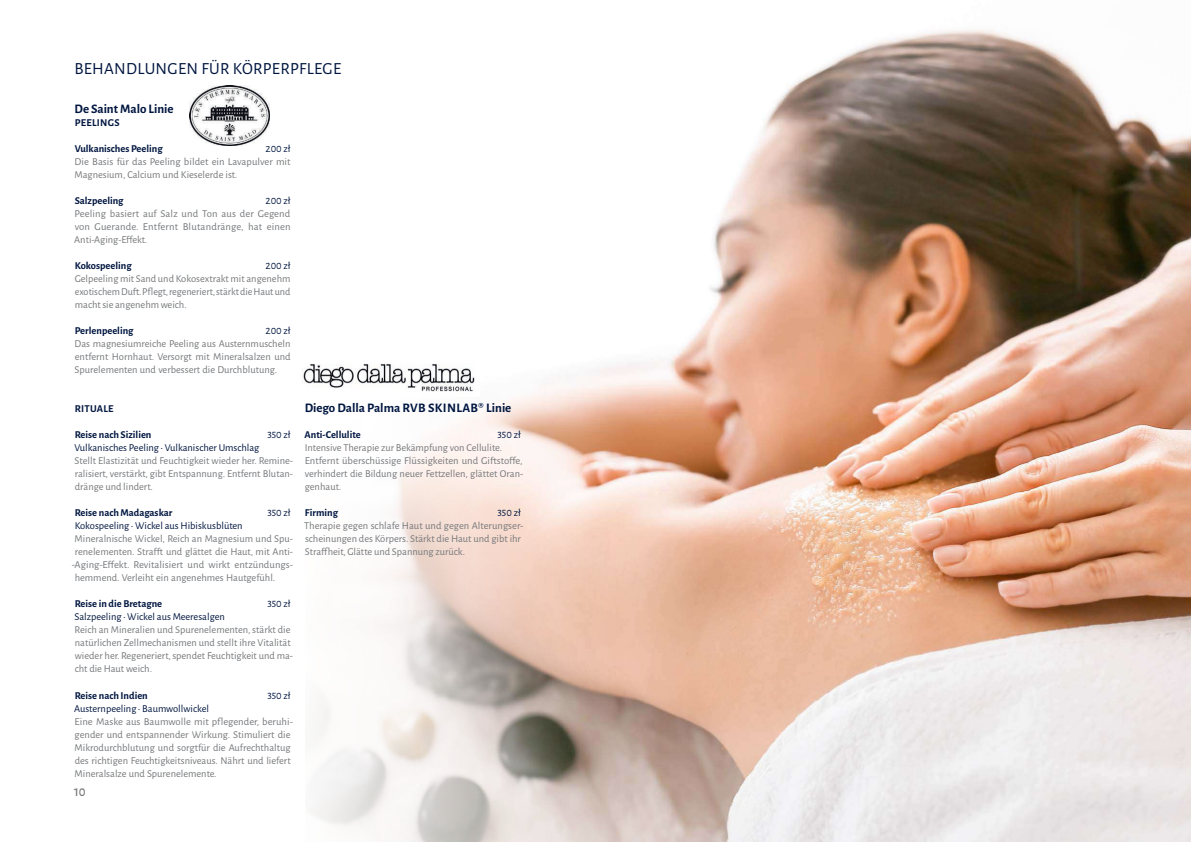
<style>
.page{position:relative;width:1191px;height:842px;background:#fff}
.page>*{position:absolute;margin:0;border:0;box-sizing:border-box;transform-origin:0 0}
.t1{font:17px "Alegreya Sans";letter-spacing:.015em;color:#001640}
.t2{font:700 13px "Alegreya Sans";color:#001640}
.t3{font:500 13px "Alegreya Sans";color:#76787b}
.t4{font:10.5px/13px "Alegreya Sans";color:#76787b}
.t5{font:10.5px "Alegreya Sans";color:#001640}
.t6{font:700 10.5px "Alegreya Sans";color:#001640}
</style>
<div class="page">
<img style="left:314px;top:29px;width:877px;height:813px">
<img style="left:302px;top:358px;width:178px;height:39px">
<img style="left:190px;top:85px;width:80px;height:60px">
<h1 class="t1" style="left:74px;top:57px;width:266px">BEHAN DLUNGEN FÜR KÖRPERPFLEGE</h1>
<p class="t2" style="left:75px;top:100px;width:101px">De Saint Malo Linie</p>
<p class="t6" style="left:75px;top:115px;width:40px">Peelings</p>
<p class="t6" style="left:75px;top:141px;width:89px">Vulkanisches Peeling</p>
<p class="t5" style="left:265px;top:142px;width:27px">200 zł</p>
<p class="t4" style="left:75px;top:155px;width:217px">Die Basis für das Peeling bildet ein Lavapulver mit<br>Magnesium, Calcium und Kieselerde ist.</p>
<p class="t6" style="left:75px;top:193px;width:50px">Salzpeeling</p>
<p class="t5" style="left:265px;top:194px;width:27px">200 zł</p>
<p class="t4" style="left:74px;top:207px;width:218px;text-align:justify">Peeling basiert auf Salz und Ton aus der Gegend von Guerande. Entfernt Blutandränge, hat einen Anti-Aging-Effekt.</p>
<p class="t6" style="left:75px;top:258px;width:58px">Kokospeeling</p>
<p class="t5" style="left:265px;top:259px;width:27px">200 zł</p>
<p class="t4" style="left:75px;top:272px;width:217px;text-align:justify">Gelpeeling mit Sand und Kokosextrakt mit angenehm exotischem Duft. Pflegt, regeneriert, stärkt die Haut und macht sie angenehm weich.</p>
<p class="t6" style="left:75px;top:323px;width:60px">Perlenpeeling</p>
<p class="t5" style="left:265px;top:324px;width:27px">200 zł</p>
<p class="t4" style="left:75px;top:337px;width:217px;text-align:justify">Das magnesiumreiche Peeling aus Austernmuscheln entfernt Hornhaut. Versorgt mit Mineralsalzen und Spurelementen und verbessert die Durchblutung.</p>
<p class="t6" style="left:75px;top:401px;width:23px">Rituale</p>
<p class="t6" style="left:75px;top:427px;width:78px">Reise nach Sizilien</p>
<p class="t5" style="left:267px;top:428px;width:25px">350 zł</p>
<p class="t5" style="left:74px;top:441px;width:186px">Vulkanisches Peeling • Vulkanischer Umschlag</p>
<p class="t4" style="left:75px;top:454px;width:220px;text-align:justify">Stellt Elastizität und Feuchtigkeit wieder her. Remine&shy;ralisiert, verstärkt, gibt Entspannung. Entfernt Blutan&shy;dränge und lindert.</p>
<p class="t6" style="left:75px;top:505px;width:99px">Reise nach Madagaskar</p>
<p class="t5" style="left:267px;top:506px;width:25px">350 zł</p>
<p class="t5" style="left:75px;top:519px;width:169px">Kokospeeling • Wickel aus Hibiskusblüten</p>
<p class="t4" style="left:72px;top:532px;width:223px;text-align:justify">Mineralnische Wickel, Reich an Magnesium und Spu&shy;renelementen. Strafft und glättet die Haut, mit Anti--Aging-Effekt. Revitalisiert und wirkt entzündungs&shy;hemmend. Verleiht ein angenehmes Hautgefühl.</p>
<p class="t6" style="left:75px;top:596px;width:89px">Reise in die Bretagne</p>
<p class="t5" style="left:267px;top:597px;width:25px">350 zł</p>
<p class="t5" style="left:75px;top:610px;width:152px">Salzpeeling • Wickel aus Meeresalgen</p>
<p class="t4" style="left:75px;top:623px;width:220px">Reich an Mineralien und Spurenelementen, stärkt die natürlichen Zellmechanismen und stellt ihre Vitalität wieder her. Regeneriert, spendet Feuchtigkeit und ma&shy;cht die Haut weich.</p>
<p class="t6" style="left:75px;top:687px;width:74px">Reise nach Indien</p>
<p class="t5" style="left:267px;top:688px;width:25px">350 zł</p>
<p class="t5" style="left:74px;top:701px;width:136px">Austernpeeling • Baumwollwickel</p>
<p class="t4" style="left:75px;top:714px;width:220px">Eine Maske aus Baumwolle mit pflegender, beruhi&shy;gender und entspannender Wirkung. Stimuliert die Mikrodurchblutung und sorgtfür die Aufrechthaltug des richtigen Feuchtigkeitsniveaus. N ährt und liefert Mineralsalze und Spurenelemente.</p>
<p class="t3" style="left:74px;top:782px;width:13px">10</p>
<p class="t2" style="left:305px;top:399px;width:208px">Diego Dalla Palma RVB SKIN LAB® Linie</p>
<p class="t6" style="left:304px;top:427px;width:58px">Anti-Cellulite</p>
<p class="t5" style="left:497px;top:428px;width:25px">350 zł</p>
<p class="t4" style="left:305px;top:441px;width:220px">Intensive Therapie zur Bekämpfung von Cellulite.<br>Entfernt überschüssige Flüssigkeiten und Giftstoffe, verhindert die Bildung neuer Fettzellen, glättet Oran&shy;genhaut.</p>
<p class="t6" style="left:305px;top:505px;width:34px">Firming</p>
<p class="t5" style="left:497px;top:506px;width:25px">350 zł</p>
<p class="t4" style="left:304px;top:519px;width:221px">Therapie gegen schlafe Haut und gegen Alterungser&shy;scheinungen des Körpers. Stärkt die Haut und gibt ihr<br>Straffheit, Glätte und Spannung zurück.</p>
</div>
